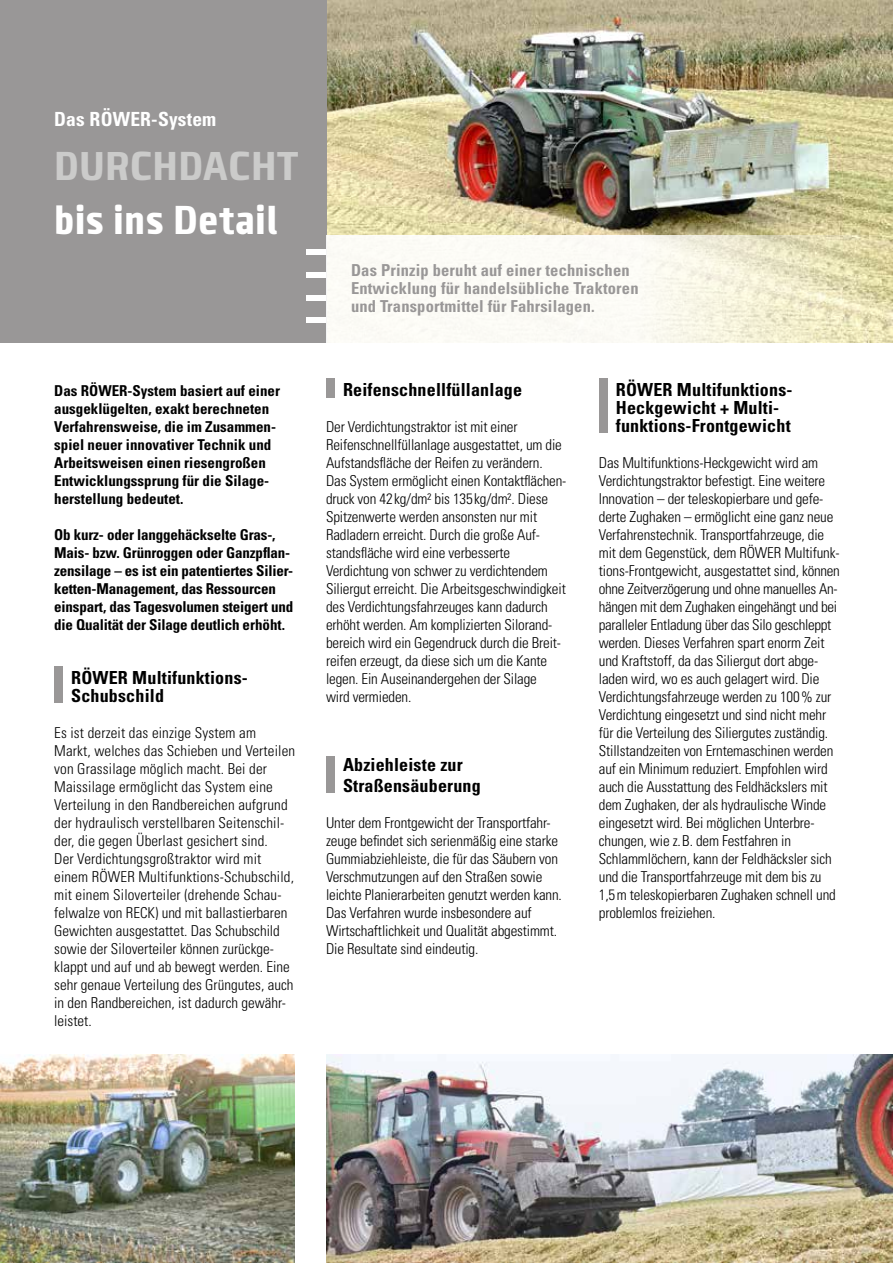
<style>
.page{position:relative;width:893px;height:1263px;background:#fff}
.page>*{position:absolute;margin:0;border:0;box-sizing:border-box;transform-origin:0 0}
.t1{font:900 42px "Clio C Black";letter-spacing:.01em;color:#fff}
.t2{font:900 42px "Clio C Black";letter-spacing:.01em;color:#cbcbca}
.t3{font:700 condensed 19.5px "Univers";letter-spacing:.01em;color:#fff}
.t4{font:700 condensed 18px/18px "Univers";letter-spacing:.01em;color:#000}
.t5{font:700 condensed 16.5px/18px "Univers";letter-spacing:.01em;color:#999797}
.t6{font:300 condensed 15px/18px "Univers";letter-spacing:-.01em;color:#000}
.t7{font:300 condensed 15px/18px "Univers";letter-spacing:.01em;color:#000}
.t8{font:700 condensed 15px/18px "Univers";color:#000}
</style>
<div class="page">
<img style="left:326px;top:0;width:567px;height:235px">
<div style="left:0;top:0;width:326px;height:342px;background:#999797"></div>
<img style="left:326px;top:1054px;width:567px;height:209px">
<div style="left:306px;top:250px;width:20px;height:5px;background:#fff"></div>
<div style="left:306px;top:273px;width:20px;height:5px;background:#fff"></div>
<div style="left:306px;top:296px;width:20px;height:5px;background:#fff"></div>
<div style="left:306px;top:317px;width:20px;height:6px;background:#fff"></div>
<svg style="left:326px;top:235px;width:567px;height:108px;fill:#fbfaf4"></svg>
<div style="left:54px;top:666px;width:9px;height:36px;background:#999797"></div>
<div style="left:326px;top:378px;width:8px;height:20px;background:#999797"></div>
<div style="left:599px;top:378px;width:8px;height:54px;background:#999797"></div>
<div style="left:326px;top:756px;width:8px;height:36px;background:#999797"></div>
<img style="left:0;top:1054px;width:295px;height:209px">
<h2 class="t3" style="left:54px;top:107px;width:164px">Das RÖWER-System</h2>
<h1 class="t2" style="left:54px;top:139px;width:246px">Durchdacht</h1>
<h1 class="t1" style="left:54px;top:193px;width:225px">bis ins Detail</h1>
<p class="t8" style="left:54px;top:381px;width:227px">Das RÖWER-System basiert auf einer ausgeklügelten, exakt berechneten Verfahrensweise, die im Zusammen&shy;spiel neuer innovativer Technik und Arbeitsweisen einen riesengroßen Entwicklungssprung für die Silage&shy;herstellung bedeutet.</p>
<p class="t8" style="left:54px;top:525px;width:240px">Ob kurz- oder langgehäckselte Gras-, Mais- bzw. Grünroggen oder Ganzpflan&shy;zensilage – es ist ein patentiertes Silier&shy;ketten-Management, das Ressourcen einspart, das Tagesvolumen steigert und die Qualität der Silage deutlich erhöht.</p>
<p class="t4" style="left:71px;top:668px;width:178px">Röwer Multifunktions-<br>Schubschild</p>
<p class="t7" style="left:54px;top:724px;width:242px">Es ist derzeit das einzige System am Markt, welches das Schieben und Verteilen von Grassilage möglich macht. Bei der Maissilage ermöglicht das System eine Verteilung in den Randbereichen aufgrund der hydraulisch verstellbaren Seitenschil&shy;der, die gegen Überlast gesichert sind.<br>Der Verdichtungsgroßtraktor wird mit einem RÖWER Multifunktions-Schubschild, mit einem Siloverteiler (drehende Schau&shy;felwalze von RECK) und mit ballastierbaren Gewichten ausgestattet. Das Schubschild sowie der Siloverteiler können zurückge&shy;klappt und auf und ab bewegt werden. Eine sehr genaue Verteilung des Grüngutes, auch in den Randbereichen, ist dadurch gewähr&shy;leistet.</p>
<p class="t5" style="left:351px;top:261px;width:289px">Das Prinzip beruht auf einer technischen<br>Entwicklung für handelsübliche Traktoren und Transportmittel für Fahrsilagen.</p>
<p class="t4" style="left:343px;top:380px;width:180px">Reifenschnellfüllanlage</p>
<p class="t6" style="left:326px;top:418px;width:242px">Der Verdichtungstraktor ist mit einer Reifenschnellfüllanlage ausgestattet, um die Aufstandsfläche der Reifen zu verändern.<br>Das System ermöglicht einen Kontaktflächen&shy;druck von 42kg/dm² bis 135kg/dm². Diese Spitzenwerte werden ansonsten nur mit Radladern erreicht. Durch die große Auf&shy;standsfläche wird eine verbesserte Verdichtung von schwer zu verdichtendem Siliergut erreicht. Die Arbeitsgeschwindigkeit des Verdichtungsfahrzeuges kann dadurch erhöht werden. Am komplizierten Silorand&shy;bereich wird ein Gegendruck durch die Breit&shy;reifen erzeugt, da diese sich um die Kante legen. Ein Auseinandergehen der Silage<br>wird vermieden.</p>
<p class="t4" style="left:343px;top:754px;width:139px;line-height:21px">Abziehleiste zur<br>Straßensäuberung</p>
<p class="t6" style="left:326px;top:814px;width:237px">Unter dem Frontgewicht der Transportfahr&shy;zeuge befindet sich serienmäßig eine starke Gummiabziehleiste, die für das Säubern von Verschmutzungen auf den Straßen sowie leichte Planierarbeiten genutzt werden kann.<br>Das Verfahren wurde insbesondere auf Wirtschaftlichkeit und Qualität abgestimmt.<br>Die Resultate sind eindeutig.</p>
<p class="t4" style="left:616px;top:380px;width:178px">RÖWER Multifunktions-<br>Heckgewicht + Multi&shy;funktions-Frontgewicht</p>
<p class="t6" style="left:599px;top:454px;width:242px">Das Multifunktions-Heckgewicht wird am Verdichtungstraktor befestigt. Eine weitere Innovation – der teleskopierbare und gefe&shy;derte Zughaken – ermöglicht eine ganz neue Verfahrenstechnik. Transportfahrzeuge, die mit dem Gegenstück, dem RÖWER Multifunk&shy;tions-Frontgewicht, ausgestattet sind, können ohne Zeitverzögerung und ohne manuelles An&shy;hängen mit dem Zughaken eingehängt und bei paralleler Entladung über das Silo geschleppt werden. Dieses Verfahren spart enorm Zeit und Kraftstoff, da das Siliergut dort abge&shy;laden wird, wo es auch gelagert wird. Die Verdichtungsfahrzeuge werden zu 100% zur Verdichtung eingesetzt und sind nicht mehr für die Verteilung des Siliergutes zuständig.<br>Stillstandzeiten von Erntemaschinen werden auf ein Minimum reduziert. Empfohlen wird auch die Ausstattung des Feldhäckslers mit dem Zughaken, der als hydraulische Winde eingesetzt wird. Bei möglichen Unterbre&shy;chungen, wie z.B. dem Festfahren in Schlammlöchern, kann der Feldhäcksler sich und die Transportfahrzeuge mit dem bis zu 1,5m teleskopierbaren Zughaken schnell und problemlos freiziehen.</p>
</div>
